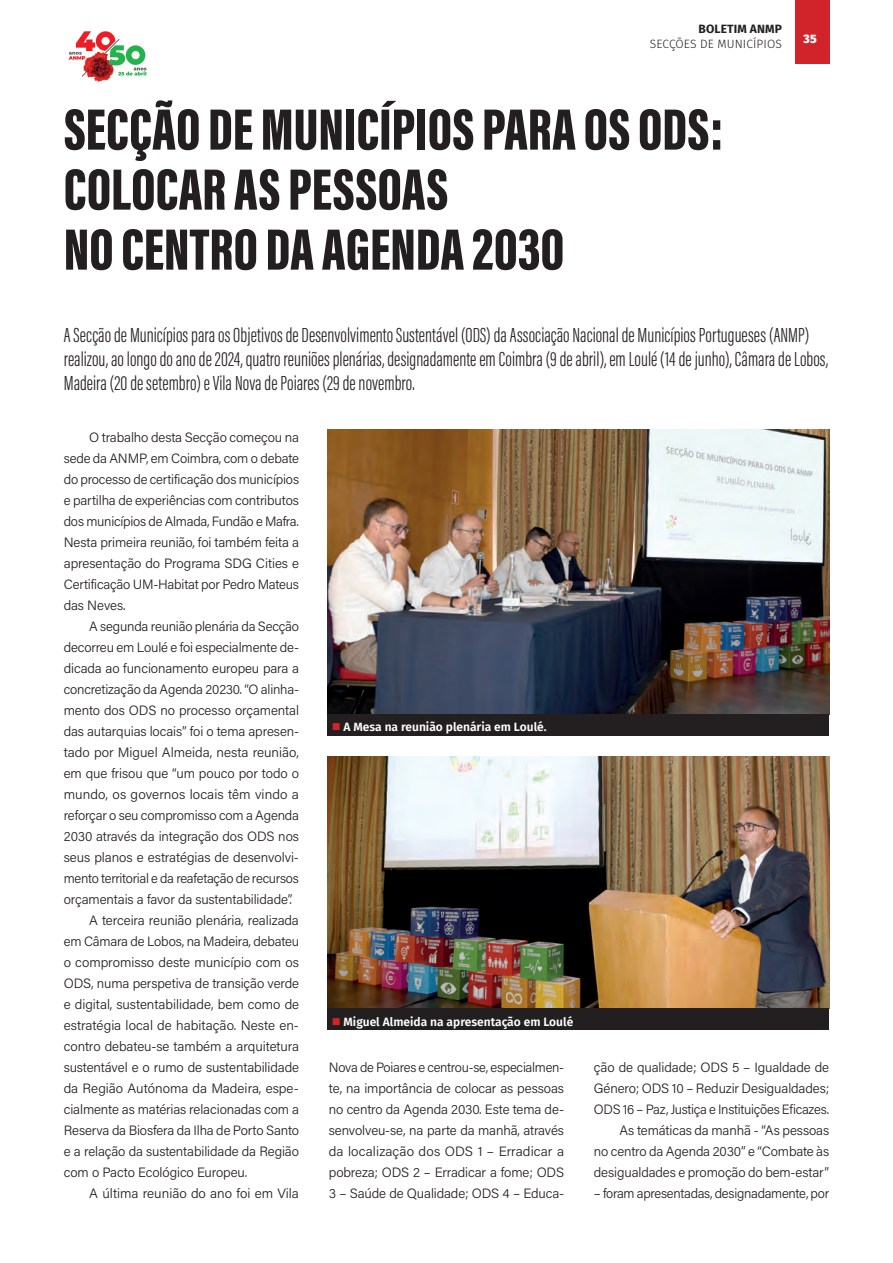
<style>
.page{position:relative;width:893px;height:1263px;background:#fff}
.page>*{position:absolute;margin:0;border:0;box-sizing:border-box;transform-origin:0 0}
.t1{font:60px/60px "Acumin Variable Concept";color:#231f20}
.t2{font:21px/24px "Acumin Variable Concept";color:#231f20}
.t3{font:13.5px/21px "Acumin Variable Concept";letter-spacing:-.01em;color:#231f20;text-align:justify}
.t4{font:600 12px "Fira Sans";color:#fff}
.t5{font:300 12px "Fira Sans";letter-spacing:.01em;color:#231f20}
.t6{font:700 12px "Fira Sans";letter-spacing:.01em;color:#231f20}
.t7{font:900 12px "Fira Sans";color:#fff}
.s1{color:#d1232a}
</style>
<div class="page">
<div style="left:795px;top:0;width:34px;height:64px;background:#d1232a"></div>
<img style="left:88px;top:77px;width:23px;height:5px">
<svg style="left:69px;top:31px;width:78px;height:46px"></svg>
<img style="left:327px;top:429px;width:502px;height:286px">
<div style="left:327px;top:715px;width:502px;height:21px;background:#231f20"></div>
<img style="left:327px;top:757px;width:502px;height:252px">
<div style="left:327px;top:1009px;width:502px;height:21px;background:#231f20"></div>
<p class="t6" style="left:699px;top:18px;width:85px">BOLETIM ANMP</p>
<p class="t5" style="left:650px;top:35px;width:134px">SECÇÕES DE MUNICÍPIOS</p>
<h1 class="t1" style="left:64px;top:96px;width:662px">SECÇÃO DE MUNICÍPIOS PARA OS ODS:<br>COLOCAR AS PESSOAS<br>NO CENTRO DA AGENDA 2030</h1>
<p class="t7" style="left:804px;top:28px;width:15px">35</p>
<p class="t2" style="left:64px;top:322px;width:766px">A Secção de Municípios para os Objetivos de Desenvolvimento Sustentável (ODS) da Associação Nacional de Municípios Portugueses (ANMP) realizou, ao longo do ano de 2024, quatro reuniões plenárias, designadamente em Coimbra (9 de abril), em Loulé (14 de junho), Câmara de Lobos,<br>Madeira (20 de setembro) e Vila Nova de Poiares (29 de novembro.</p>
<p class="t3" style="left:64px;top:426px;width:237px;text-indent:26px">O trabalho desta Secção começou na sede da ANMP, em Coimbra, com o debate do processo de certificação dos municípios e partilha de experiências com contributos dos municípios de Almada, Fundão e Mafra.<br>Nesta primeira reunião, foi também feita a apresentação do Programa SDG Cities e Certificação UM-Habitat por Pedro Mateus das Neves.</p>
<p class="t3" style="left:89px;top:615px;width:211px">A segunda reunião plenária da Secção</p>
<p class="t3" style="left:64px;top:636px;width:237px">decorreu em Loulé e foi especialmente de-</p>
<p class="t3" style="left:64px;top:657px;width:237px">dicada ao funcionamento europeu para a</p>
<p class="t3" style="left:64px;top:678px;width:237px">concretização da Agenda 20230. “O alinha-</p>
<p class="t3" style="left:64px;top:699px;width:237px">mento dos ODS no processo orçamental</p>
<p class="t3" style="left:64px;top:720px;width:237px">das autarquias locais” foi o tema apresen-</p>
<p class="t3" style="left:64px;top:741px;width:237px">tado por Miguel Almeida, nesta reunião,</p>
<p class="t3" style="left:64px;top:762px;width:237px">em que frisou que “um pouco por todo o</p>
<p class="t3" style="left:64px;top:783px;width:237px">mundo, os governos locais têm vindo a</p>
<p class="t3" style="left:64px;top:804px;width:237px">reforçar o seu compromisso com a Agenda</p>
<p class="t3" style="left:64px;top:825px;width:237px">2030 através da integração dos ODS nos</p>
<p class="t3" style="left:64px;top:846px;width:237px">seus planos e estratégias de desenvolvi-</p>
<p class="t3" style="left:64px;top:867px;width:237px">mento territorial e da reafetação de recursos</p>
<p class="t3" style="left:64px;top:888px;width:230px">orçamentais a favor da sustentabilidade”.</p>
<p class="t3" style="left:89px;top:909px;width:211px">A terceira reunião plenária, realizada</p>
<p class="t3" style="left:64px;top:930px;width:237px">em Câmara de Lobos, na Madeira, debateu</p>
<p class="t3" style="left:64px;top:951px;width:237px">o compromisso deste município com os</p>
<p class="t3" style="left:64px;top:972px;width:237px">ODS, numa perspetiva de transição verde</p>
<p class="t3" style="left:64px;top:993px;width:237px">e digital, sustentabilidade, bem como de</p>
<p class="t3" style="left:64px;top:1014px;width:237px">estratégia local de habitação. Neste en-</p>
<p class="t3" style="left:64px;top:1035px;width:237px">contro debateu-se também a arquitetura</p>
<p class="t3" style="left:64px;top:1056px;width:237px">sustentável e o rumo de sustentabilidade</p>
<p class="t3" style="left:64px;top:1077px;width:237px">da Região Autónoma da Madeira, espe-</p>
<p class="t3" style="left:64px;top:1098px;width:237px">cialmente as matérias relacionadas com a</p>
<p class="t3" style="left:64px;top:1119px;width:237px">Reserva da Biosfera da Ilha de Porto Santo</p>
<p class="t3" style="left:64px;top:1140px;width:237px">e a relação da sustentabilidade da Região</p>
<p class="t3" style="left:64px;top:1161px;width:185px">com o Pacto Ecológico Europeu.</p>
<p class="t3" style="left:89px;top:1182px;width:211px">A última reunião do ano foi em Vila</p>
<p class="t4" style="left:332px;top:717px;width:216px"><span class="s1">■</span> A Mesa na reunião plenária em Loulé.</p>
<p class="t4" style="left:332px;top:1011px;width:243px"><span class="s1">■</span> Miguel Almeida na apresentação em Loulé</p>
<p class="t3" style="left:329px;top:1056px;width:237px">Nova de Poiares e centrou-se, especialmen&shy;te, na importância de colocar as pessoas no centro da Agenda 2030. Este tema de&shy;senvolveu-se, na parte da manhã, através da localização dos ODS 1 – Erradicar a pobreza; ODS 2 – Erradicar a fome; ODS 3 – Saúde de Qualidade; ODS 4 – Educa-</p>
<p class="t3" style="left:594px;top:1056px;width:237px;text-align:right">ção de qualidade; ODS 5 – Igualdade de Género; ODS 10 – Reduzir Desigualdades; ODS 16 – Paz, Justiça e Instituições Eficazes.<br>As temáticas da manhã - “As pessoas<br>no centro da Agenda 2030” e “Combate às desigualdades e promoção do bem-estar”</p>
<p class="t3" style="left:594px;top:1182px;width:237px">– foram apresentadas, designadamente, por</p>
</div>
